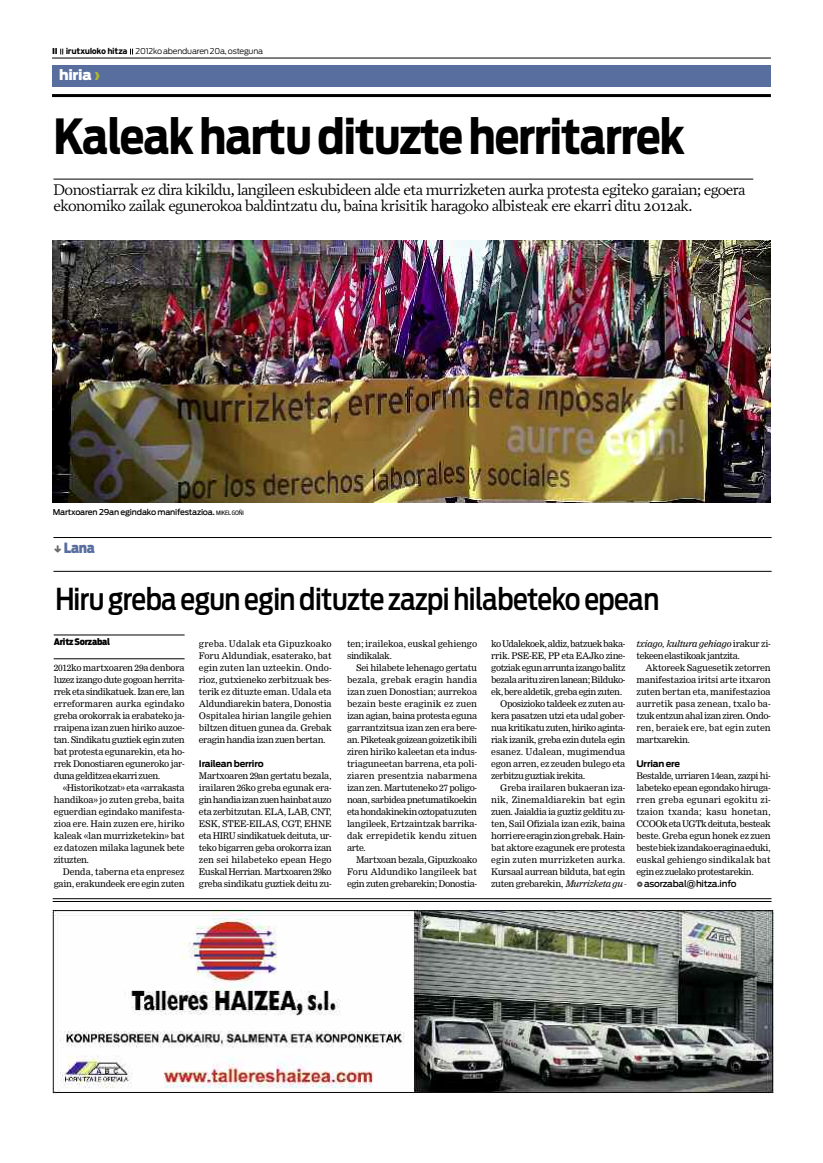
<style>
.page{position:relative;width:823px;height:1163px;background:#fff}
.page>*{position:absolute;margin:0;border:0;box-sizing:border-box;transform-origin:0 0}
.t1{font:700 48px "Antenna Cond";letter-spacing:-.02em;color:#000}
.t2{font:500 30px "Antenna Cond";letter-spacing:-.02em;color:#000}
.t3{font:15.5px/15.5px "Prensa";letter-spacing:-.04em;color:#000}
.t4{font:900 14px "Antenna";letter-spacing:-.025em;color:#fff}
.t5{font:900 14px "Antenna Cond";color:#586e9e}
.t6{font:9px/12px "Clarion";letter-spacing:-.03em;color:#000;text-align:justify}
.t7{font:9px "Clarion";letter-spacing:.01em;color:#000}
.t8{font:9px/12px "Clarion";color:#000}
.t9{font:9px "Clarion";letter-spacing:-.005em;color:#000}
.t10{font:700 9px "Antenna";letter-spacing:-.025em;color:#000}
.t11{font:500 9px "Antenna";letter-spacing:-.025em;color:#000}
.t12{font:900 9px "Antenna Cond";letter-spacing:-.02em;color:#000}
.t13{font:500 8px "Antenna";letter-spacing:-.025em;color:#000}
.t14{font:300 8px "Antenna";letter-spacing:-.02em;color:#000}
.s1{font-weight:900}
.s2{font-family:"Interstate";font-weight:700;font-size:8.7px}
.s3{color:#b5ba27}
.s4{font-family:"Antenna Cond";font-weight:400;font-size:6px}
.s5{font-style:italic}
.s6{font-family:"Courier"}
</style>
<div class="page">
<hr style="left:52px;top:94px;width:718px;height:3px;background:#000">
<img style="left:53px;top:240px;width:716px;height:262px">
<hr style="left:54px;top:634px;width:130px;height:1px;background:#000">
<hr style="left:54px;top:658px;width:130px;height:1px;background:#000">
<hr style="left:53px;top:537px;width:718px;height:1px;background:#000">
<hr style="left:53px;top:571px;width:718px;height:1px;background:#000">
<hr style="left:53px;top:179px;width:699px;height:1px;background:#000">
<div style="left:52px;top:65px;width:718px;height:21px;background:#586e9e"></div>
<hr style="left:52px;top:58px;width:718px;height:1px;background:#000">
<svg style="left:60px;top:49px;width:4px;height:5px"></svg>
<img style="left:53px;top:910px;width:720px;height:182px">
<hr style="left:53px;top:898px;width:718px;height:1px;background:#000">
<hr style="left:53px;top:901px;width:718px;height:1px;background:#000">
<p class="t14" style="left:52px;top:47px;width:212px"><span class="s1">II</span> <span class="s2">irutxuloko hitza</span> 2012ko abenduaren 20a,osteguna</p>
<h3 class="t4" style="left:59px;top:66px;width:43px">hiria <span class="s3">›</span></h3>
<h1 class="t1" style="left:53px;top:108px;width:632px">Kaleakhartudituzteherritarrek</h1>
<h3 class="t3" style="left:53px;top:182px;width:693px">Donostiarrak ez dira kikildu, langileen eskubideen alde eta murrizketen aurka protesta egiteko garaian; egoera ekonomiko zailak egunerokoa baldintzatu du, baina krisitik haragoko albisteak ere ekarri ditu 2012ak.</h3>
<p class="t13" style="left:53px;top:507px;width:193px">Martxoaren 29an egindako manifestazioa. <span class="s4">MIKELGOÑI</span></p>
<h3 class="t5" style="left:64px;top:539px;width:32px">Lana</h3>
<h2 class="t2" style="left:55px;top:581px;width:605px">Hirugrebaegunegindituzte zazpihilabetekoepean</h2>
<p class="t12" style="left:54px;top:636px;width:58px">AritzSorzabal</p>
<p class="t6" style="left:54px;top:661px;width:132px">2012ko martxoaren 29a denbora luzez izango dute gogoan herrita&shy;rreketasindikatuek.Izanere,lan erreformaren aurka egindako greba orokorrak ia erabateko ja&shy;rraipena izan zuen hiriko auzoe&shy;tan. Sindikatu guztiek egin zuten bat protesta egunarekin, eta ho&shy;rrek Donostiaren eguneroko jar&shy;dunagelditzeaekarrizuen.</p>
<p class="t6" style="left:54px;top:781px;width:132px;text-indent:9px">«Historikotzat» eta «arrakasta handikoa» jo zuten greba, baita eguerdian egindako manifesta&shy;zioa ere. Hain zuzen ere, hiriko kaleak «lan murrizketekin» bat ez datozen milaka lagunek bete zituzten.</p>
<p class="t6" style="left:54px;top:865px;width:132px;text-align:right">Denda, taberna eta enpresez gain, erakundeek ere egin zuten</p>
<p class="t8" style="left:347px;top:637px;width:131px">ten; irailekoa, euskal gehiengo sindikalak.</p>
<p class="t6" style="left:347px;top:661px;width:131px;text-indent:9px">Sei hilabete lehenago gertatu bezala, grebak eragin handia izan zuen Donostian; aurrekoa bezain beste eraginik ez zuen izan agian, baina protesta eguna garrantzitsua izan zen era bere&shy;an.Piketeakgoizeangoizetikibili ziren hiriko kaleetan eta indus&shy;triaguneetan barrena, eta poli&shy;ziaren presentzia nabarmena izan zen. Martuteneko 27 poligo&shy;noan, sarbidea pnetumatikoekin etahondakinekinoztopatuzuten langileek, Ertzaintzak barrika&shy;dak errepidetik kendu zituen arte.</p>
<p class="t6" style="left:347px;top:853px;width:131px;text-indent:9px">Martxoan bezala, Gipuzkoako Foru Aldundiko langileek bat egin zuten grebarekin; Donostia-</p>
<p class="t6" style="left:491px;top:637px;width:136px">koUdalekoek,aldiz,batzuekbaka-</p>
<p class="t6" style="left:491px;top:649px;width:136px">rrik. PSE-EE, PP eta EAJko zine-</p>
<p class="t6" style="left:491px;top:661px;width:135px">gotziakegunarruntaizangobalitz</p>
<p class="t6" style="left:491px;top:673px;width:136px">bezalaarituzirenlanean;Bilduko-</p>
<p class="t6" style="left:491px;top:685px;width:132px">ek,berealdetik,grebaeginzuten.</p>
<p class="t6" style="left:500px;top:697px;width:126px">Oposizioko taldeek ez zuten au-</p>
<p class="t6" style="left:491px;top:709px;width:136px">kera pasatzen utzi eta udal gober-</p>
<p class="t6" style="left:491px;top:721px;width:136px">nuakritikatuzuten,hirikoaginta-</p>
<p class="t6" style="left:491px;top:733px;width:135px">riak izanik, greba ezin dutela egin</p>
<p class="t7" style="left:491px;top:746px;width:135px">esanez. Udalean, mugimendua</p>
<p class="t6" style="left:491px;top:757px;width:135px">egon arren, ez zeuden bulego eta</p>
<p class="t6" style="left:491px;top:769px;width:96px">zerbitzuguztiakirekita.</p>
<p class="t9" style="left:500px;top:782px;width:126px">Greba irailaren bukaeran iza-</p>
<p class="t7" style="left:491px;top:794px;width:135px">nik, Zinemaldiarekin bat egin</p>
<p class="t6" style="left:491px;top:805px;width:136px">zuen. Jaialdia ia guztiz gelditu zu-</p>
<p class="t6" style="left:491px;top:817px;width:135px">ten, Sail Ofiziala izan ezik, baina</p>
<p class="t6" style="left:491px;top:829px;width:136px">horriereeraginziongrebak.Hain-</p>
<p class="t6" style="left:491px;top:841px;width:136px">bat aktore ezagunek ere protesta</p>
<p class="t7" style="left:491px;top:854px;width:135px">egin zuten murrizketen aurka.</p>
<p class="t6" style="left:491px;top:865px;width:135px">Kursaal aurrean bilduta, bat egin</p>
<p class="t6" style="left:491px;top:877px;width:138px">zuten grebarekin, <span class="s5">Murrizketa gu</span><span class="s6">-</span></p>
<p class="t6" style="left:199px;top:637px;width:134px">greba. Udalak eta Gipuzkoako Foru Aldundiak, esaterako, bat egin zuten lan uzteekin. Ondo&shy;rioz, gutxieneko zerbitzuak bes&shy;terik ez dituzte eman. Udala eta Aldundiarekin batera, Donostia Ospitalea hirian langile gehien biltzen dituen gunea da. Grebak eragin handia izan zuen bertan.</p>
<p class="t10" style="left:199px;top:758px;width:66px">Irailean berriro</p>
<p class="t6" style="left:199px;top:769px;width:134px">Martxoaren 29an gertatu bezala, irailaren 26ko greba egunak era&shy;ginhandiaizanzuenhainbatauzo eta zerbitzutan. ELA, LAB, CNT, ESK, STEE-EILAS, CGT, EHNE eta HIRU sindikatuek deituta, ur&shy;teko bigarren geba orokorra izan zen sei hilabeteko epean Hego Euskal Herrian. Martxoaren 29ko greba sindikatu guztiek deitu zu-</p>
<p class="t6" style="left:636px;top:637px;width:136px"><span class="s5">txiago, kultura gehiago</span> irakur zi&shy;tekeenelastikoakjantzita.</p>
<p class="t6" style="left:636px;top:661px;width:136px;text-indent:9px">Aktoreek Saguesetik zetorren manifestazioa iritsi arte itxaron zuten bertan eta, manifestazioa aurretik pasa zenean, txalo ba&shy;tzuk entzun ahal izan ziren. Ondo&shy;ren, beraiek ere, bat egin zuten martxarekin.</p>
<p class="t10" style="left:636px;top:758px;width:45px">Urrian ere</p>
<p class="t6" style="left:636px;top:769px;width:136px">Bestalde, urriaren 14ean, zazpi hi&shy;labeteko epean egondako hiruga&shy;rren greba egunari egokitu zi&shy;tzaion txanda; kasu honetan, CCOOketaUGTkdeituta,besteak beste. Greba egun honek ez zuen bestebiekizandakoeraginaeduki, euskal gehiengo sindikalak bat eginezzuelakoprotestarekin.</p>
<p class="t11" style="left:643px;top:878px;width:94px">asorzabal@hitza.info</p>
</div>
